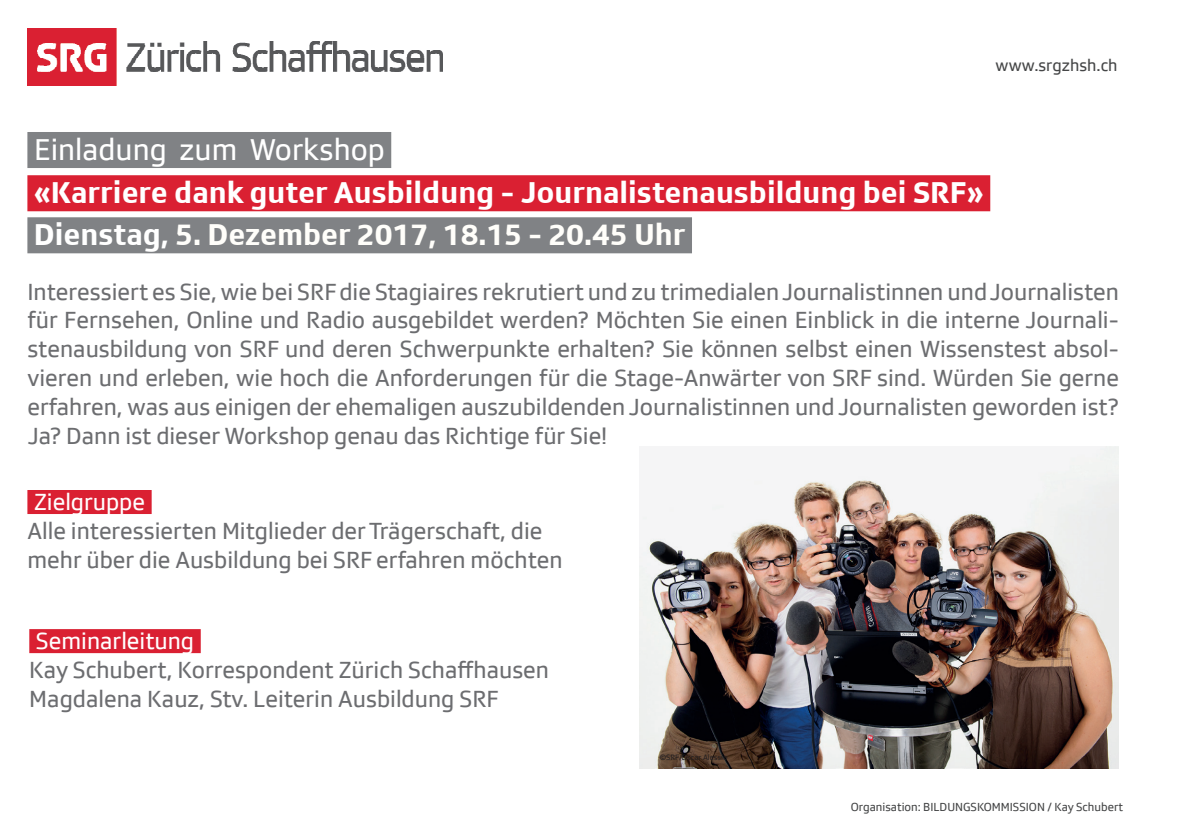
<style>
.page{position:relative;width:1191px;height:840px;background:#fff}
.page>*{position:absolute;margin:0;border:0;box-sizing:border-box;transform-origin:0 0}
.t1{font:700 31px/42px "SRGSSR Type";color:#fff}
.t2{font:31px "SRGSSR Type";color:#fff}
.t3{font:24px/28.8px "SRGSSR Type";color:#6c6d70}
.t4{font:24px "SRGSSR Type";color:#fff}
.t5{font:17px "SRGSSR Type";color:#454647}
.t6{font:12px "SRGSSR Type";color:#454647}
.t7{font:8px "SRGSSR Type";color:#231f20}
.s1{color:#fffefa}
</style>
<div class="page">
<img style="left:27px;top:28px;width:416px;height:58px">
<div style="left:27px;top:132px;width:364px;height:36px;background:#808285"></div>
<div style="left:27px;top:175px;width:963px;height:36px;background:#da2032"></div>
<div style="left:27px;top:217px;width:665px;height:36px;background:#808285"></div>
<div style="left:29px;top:628px;width:172px;height:24px;background:#da2032"></div>
<div style="left:27px;top:489px;width:125px;height:24px;background:#da2032"></div>
<img style="left:639px;top:446px;width:480px;height:321px">
<p class="t5" style="left:995px;top:55px;width:123px">www.srgzhsh.ch</p>
<p class="t2" style="left:34px;top:132px;width:352px">Einladung zum Workshop</p>
<p class="t1" style="left:34px;top:171px;width:951px">«Karriere dank guter Ausbildung - Journalistenausbildung bei SRF»<br>Dienstag, <span class="s1">5. Dezember 2017, 18.15 - 20.45 Uhr</span></p>
<p class="t3" style="left:27px;top:277px;width:1093px;text-align:justify">Interessiert es Sie, wie bei SRF die Stagiaires rekrutiert und zu trimedialen Journalistinnen und Journalisten für Fernsehen, Online und Radio ausgebildet werden? Möchten Sie einen Einblick in die interne Journali&shy;stenausbildung von SRF und deren Schwerpunkte erhalten? Sie können selbst einen Wissenstest absol&shy;vieren und erleben, wie hoch die Anforderungen für die Stage-Anwärter von SRF sind. Würden Sie gerne erfahren, was aus einigen der ehemaligen auszubildenden Journalistinnen und Journalisten geworden ist?<br>Ja? Dann ist dieser Workshop genau das Richtige für Sie!</p>
<p class="t4" style="left:34px;top:488px;width:113px">Zielgruppe</p>
<p class="t3" style="left:27px;top:516px;width:537px">Alle interessierten Mitglieder der Trägerschaft, die mehr über die Ausbildung bei SRF erfahren möchten</p>
<p class="t4" style="left:36px;top:627px;width:160px">Seminarleitung</p>
<p class="t3" style="left:29px;top:655px;width:521px">Kay Schubert, Korrespondent Zürich Schaffhausen<br>Magdalena Kauz, Stv. Leiterin Ausbildung SRF</p>
<p class="t7" style="left:659px;top:752px;width:69px">©SRF/Oscar Alessio</p>
<p class="t6" style="left:850px;top:799px;width:274px">Organisation: BILDUNGSKOMMISSION / Kay Schubert</p>
</div>
